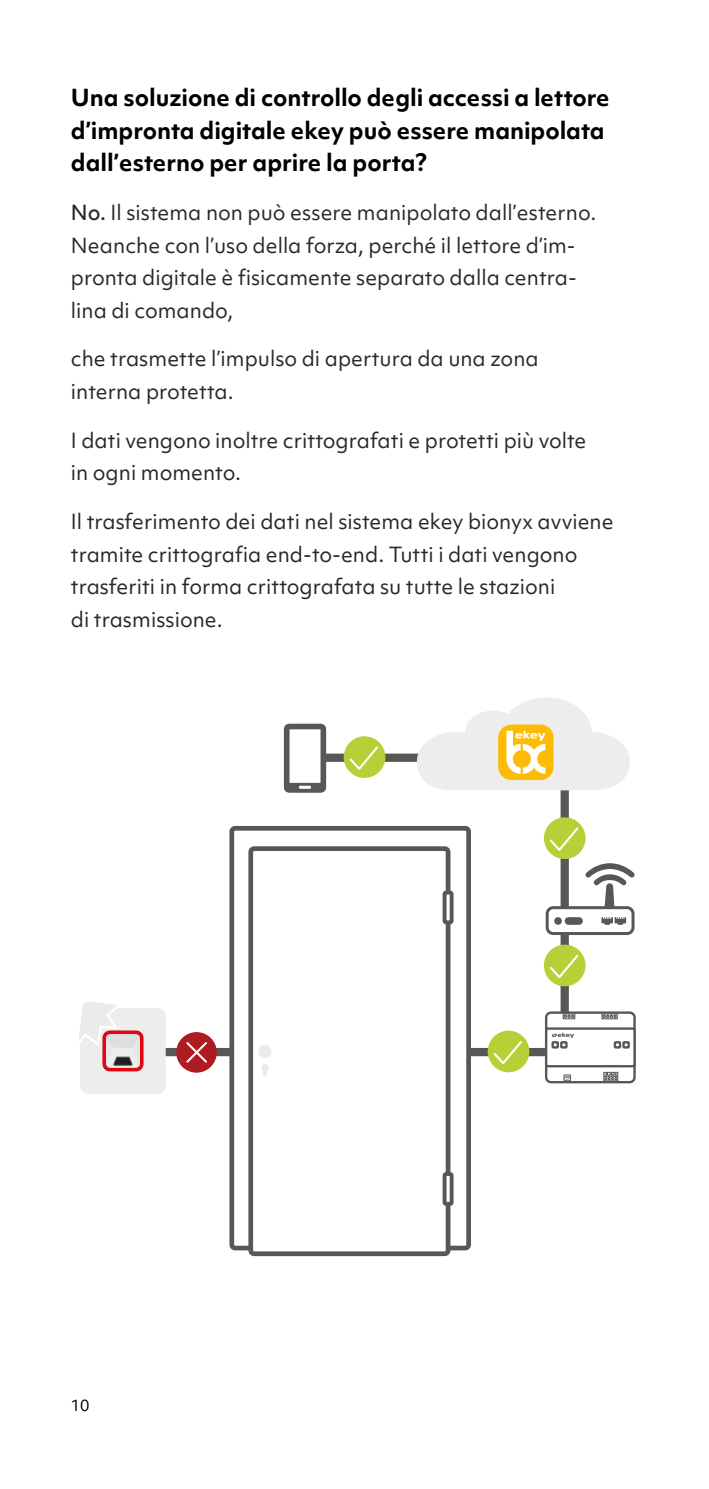
<style>
.page{position:relative;width:709px;height:1489px;background:#fff}
.page>*{position:absolute;margin:0;border:0;box-sizing:border-box;transform-origin:0 0}
.H_Fragen{font:700 22.5px/32.5px "Objektiv Mk 1";color:#000}
.Fließtext{font:20px/32.5px "Objektiv Mk 1";color:#282827}
.t1{font:15px "Objektiv Mk 1";color:#000}
.t2{font:700 2.75px "Objektiv Mk 1";color:#575756}
.s1{font-weight:500}
</style>
<div class="page">
<div style="left:560px;top:784px;width:9px;height:232px;background:#575756"></div>
<div style="left:544px;top:817px;width:41px;height:42px;background:#b8cf38;border-radius:50%"></div>
<svg style="left:548px;top:825px;width:32px;height:28px"></svg>
<div style="left:544px;top:944px;width:41px;height:42px;background:#b8cf38;border-radius:50%"></div>
<svg style="left:548px;top:952px;width:32px;height:28px"></svg>
<svg style="left:545px;top:863px;width:89px;height:72px"></svg>
<div style="left:325px;top:753px;width:96px;height:8px;background:#575756"></div>
<div style="left:344px;top:736px;width:41px;height:42px;background:#b8cf38;border-radius:50%"></div>
<svg style="left:348px;top:744px;width:32px;height:28px"></svg>
<div style="left:157px;top:1047px;width:96px;height:9px;background:#575756"></div>
<div style="left:469px;top:1047px;width:96px;height:9px;background:#575756"></div>
<div style="left:80px;top:1008px;width:86px;height:85px;background:#ededed;border-radius:8px"></div>
<div style="left:487px;top:1030px;width:42px;height:42px;background:#b8cf38;border-radius:50%"></div>
<svg style="left:492px;top:1038px;width:32px;height:28px"></svg>
<div style="left:176px;top:1032px;width:41px;height:40px;background:#ae1c22;border-radius:50%"></div>
<svg style="left:186px;top:1042px;width:21px;height:21px"></svg>
<div style="left:232px;top:828px;width:236px;height:419px;background:#fff;border-radius:3px"></div>
<div style="left:229px;top:825px;width:242px;height:425px;border:5px solid #575756;border-radius:3px"></div>
<div style="left:251px;top:848px;width:197px;height:405px;background:#fff;border-radius:3px"></div>
<div style="left:248px;top:846px;width:202px;height:409px;border:5px solid #575756;border-radius:3px"></div>
<div style="left:444px;top:892px;width:7px;height:30px;background:#fff"></div>
<div style="left:442px;top:890px;width:11px;height:34px;border:4px solid #575756"></div>
<div style="left:444px;top:1173px;width:7px;height:30px;background:#fff"></div>
<div style="left:442px;top:1171px;width:11px;height:34px;border:4px solid #575756"></div>
<div style="left:258px;top:1044px;width:13px;height:13px;background:#ebebeb;border-radius:50%"></div>
<div style="left:261px;top:1063px;width:8px;height:7px;background:#ebebeb;border-radius:50%"></div>
<hr style="left:263px;top:1066px;width:4px;height:10px;background:#ebebeb">
<svg style="left:79px;top:1002px;width:64px;height:68px"></svg>
<div style="left:102px;top:1030px;width:41px;height:41px;border:4px solid #e20613;border-radius:6px"></div>
<div style="left:546px;top:1012px;width:88px;height:70px;background:#fff;border-radius:5px"></div>
<div style="left:545px;top:1011px;width:90px;height:72px;border:2px solid #575756;border-radius:5px"></div>
<div style="left:545px;top:1027px;width:90px;height:40px;border:2px solid #575756"></div>
<div style="left:551px;top:1041px;width:8px;height:7px;border:2px solid #575756"></div>
<div style="left:560px;top:1041px;width:7px;height:7px;border:2px solid #575756"></div>
<div style="left:613px;top:1041px;width:8px;height:7px;border:2px solid #575756"></div>
<svg style="left:615px;top:1042px;width:7px;height:5px"></svg>
<div style="left:622px;top:1041px;width:8px;height:7px;border:2px solid #575756"></div>
<div style="left:601px;top:1013px;width:16px;height:6px;border:1px solid #575756"></div>
<svg style="left:602px;top:1014px;width:14px;height:4px"></svg>
<div style="left:562px;top:1013px;width:13px;height:6px;border:1px solid #575756"></div>
<svg style="left:563px;top:1014px;width:11px;height:4px"></svg>
<svg style="left:552px;top:1032px;width:22px;height:15px"></svg>
<div style="left:563px;top:1074px;width:8px;height:6px;border:1px solid #575756"></div>
<div style="left:603px;top:1075px;width:15px;height:6px;border:1px solid #575756"></div>
<svg style="left:603px;top:1071px;width:15px;height:9px"></svg>
<svg style="left:417px;top:698px;width:213px;height:92px"></svg>
<svg style="left:284px;top:723px;width:42px;height:69px"></svg>
<p class="H_Fragen" style="left:71px;top:81px;width:540px">Una soluzione di controllo degli accessi a lettore d’impronta digitale ekey può essere manipolata dall’esterno per aprire la porta?</p>
<p class="Fließtext" style="left:71px;top:196px;width:526px"><span class="s1">No.</span> Il sistema non può essere manipolato dall’esterno.<br>Neanche con l’uso della forza, perché il lettore d’im&shy;pronta digitale è fisicamente separato dalla centra&shy;lina di comando,</p>
<p class="Fließtext" style="left:71px;top:342px;width:469px">che trasmette l’impulso di apertura da una zona interna protetta.</p>
<p class="Fließtext" style="left:71px;top:424px;width:517px">I dati vengono inoltre crittografati e protetti più volte in ogni momento.</p>
<p class="Fließtext" style="left:71px;top:505px;width:544px">Il trasferimento dei dati nel sistema ekey bionyx avviene tramite crittografia end-to-end. Tutti i dati vengono trasferiti in forma crittografata su tutte le stazioni<br>di trasmissione.</p>
<p class="t1" style="left:71px;top:1394px;width:20px">10</p>
<p class="t2" style="left:604px;top:1071px;width:7px">+ -</p>
</div>
